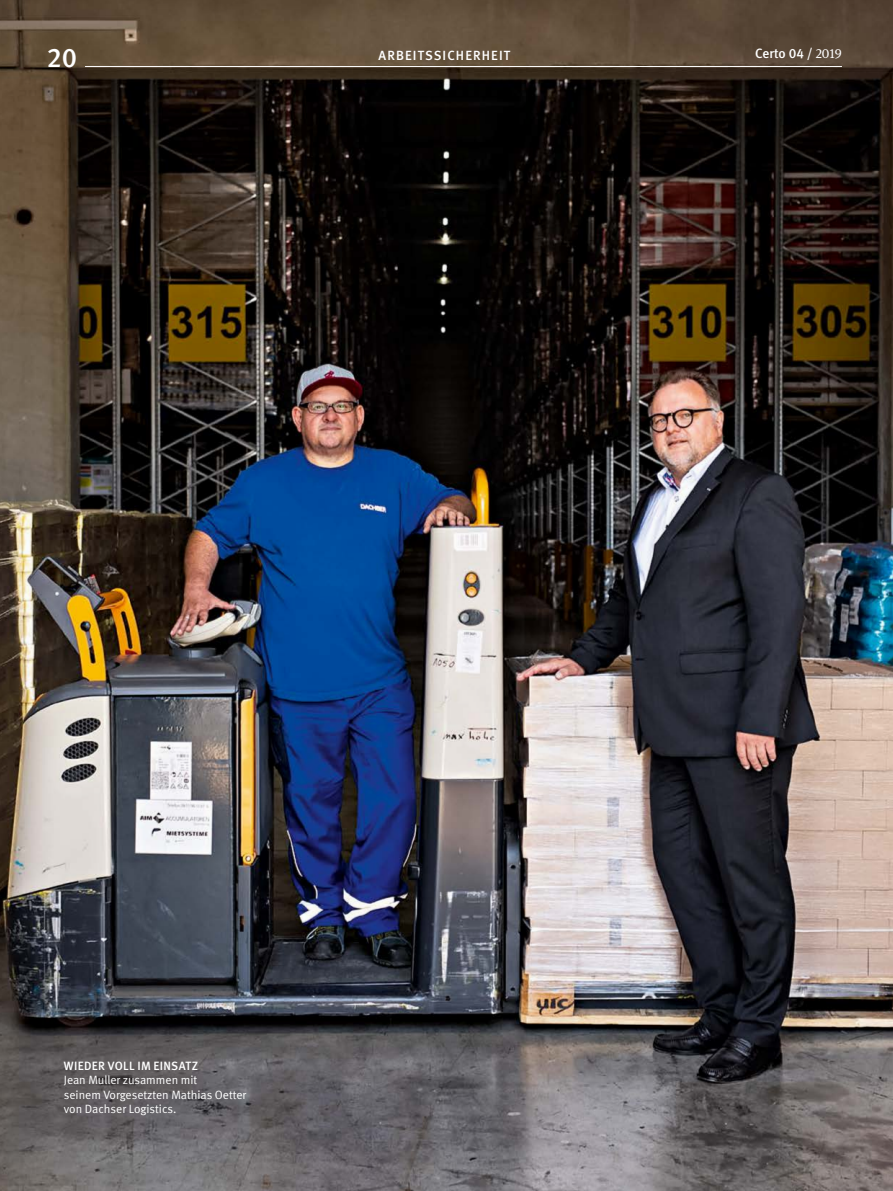
<style>
.page{position:relative;width:893px;height:1191px;background:#fff}
.page>*{position:absolute;margin:0;border:0;box-sizing:border-box;transform-origin:0 0}
.t1{font:500 27px "DGUV Meta";color:#fff}
.t2{font:500 13.5px "DGUV Meta";color:#fff}
.t3{font:500 13.35px "DGUV Meta";letter-spacing:.085em;color:#fff}
.t4{font:12px/14.4px "DGUV Meta";color:#fff}
.t5{font:500 12px "DGUV Meta";letter-spacing:.03em;color:#fff}
.s1{font-family:"DGUV Meta Serif";font-weight:400;font-size:13.35px}
</style>
<div class="page">
<img style="left:0;top:0;width:893px;height:1191px">
<hr style="left:85px;top:66px;width:757px;height:1px;background:#fff">
<h1 class="t1" style="left:47px;top:42px;width:32px">20</h1>
<p class="t3" style="left:379px;top:47px;width:133px">ARBEITSSICHERHEIT</p>
<p class="t2" style="left:755px;top:46px;width:88px">Certo 04 / <span class="s1">2019</span></p>
<p class="t5" style="left:64px;top:1058px;width:136px">WIEDER VOLL IM EINSATZ</p>
<p class="t4" style="left:64px;top:1073px;width:184px">Jean Muller zusammen mit<br>seinem Vorgesetzten Mathias Oetter von Dachser Logistics.</p>
</div>
